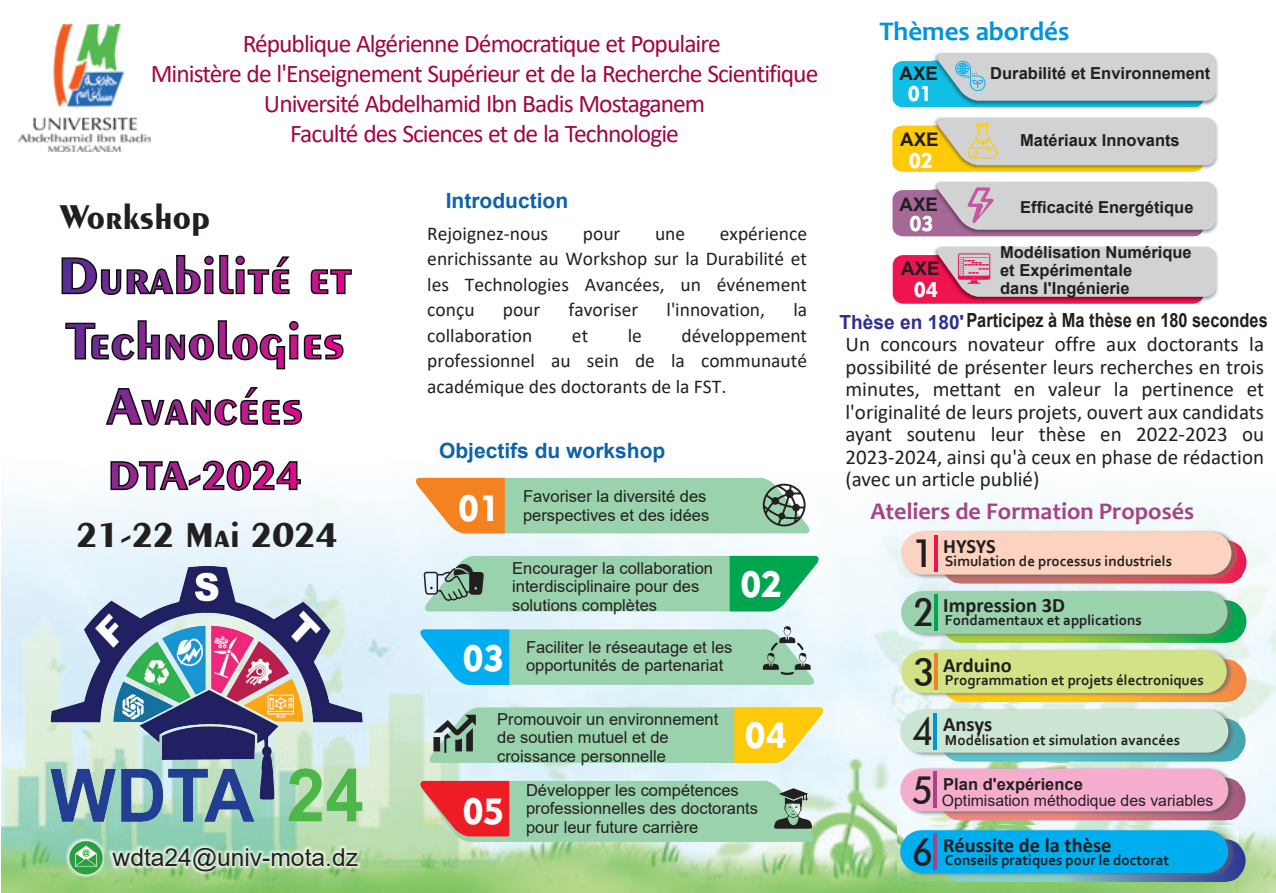
<style>
.page{position:relative;width:1276px;height:893px;background:#fff}
.page>*{position:absolute;margin:0;border:0;box-sizing:border-box;transform-origin:0 0}
.t1{font:700 36.3px "Exotic 350 BT";color:#231f20}
.t2{font:36px "Geometric 415 BT Black A";color:#fff}
.t3{font:condensed 36px/59.2px "Geometric 212 BT";color:#231f20;text-align:justify}
.t4{font:700 27px "Candara";color:#0095d9}
.t5{font:25.5px/30px "Calibri";letter-spacing:-.04em;color:#a10643;text-align:center}
.t6{font:24.6px "Arial";color:#231f20}
.t7{font:700 24px "Candara";color:#a54586}
.t8{font:21px/22.5px "Calibri";color:#231f20;text-align:justify}
.t9{font:700 21px "Arial";color:#0d62a8}
.t10{font:21px "Geometric 415 BT Black A";color:#fff}
.t11{font:700 20.4px "Calibri";color:#231f20}
.t12{font:19.5px/25.5px "Calibri";color:#231f20;text-align:justify}
.t13{font:700 19.5px "Arial";color:#231f20;scale:.84 1}
.t14{font:700 18.75px "Arial";color:#231f20}
.t15{font:16.5px/18.6px "Arial";color:#231f20}
.t16{font:700 16.5px/18.1px "Arial";color:#231f20}
.t17{font:15.75px "Arial";color:#231f20}
.t18{font:700 15px "Corbel";color:#231f20}
.s1{color:#2e3092}
.s2{font-family:"Geometric 212 BT";font-weight:400;font-stretch:condensed;font-size:36px}
</style>
<div class="page">
<img style="left:2px;top:477px;width:1274px;height:416px">
<svg style="left:941px;top:541px;width:305px;height:43px"></svg>
<div style="left:941px;top:600px;width:305px;height:43px;background:#00a74e;border-radius:21px"></div>
<div style="left:941px;top:659px;width:305px;height:43px;background:#f58744;border-radius:21px"></div>
<svg style="left:940px;top:719px;width:305px;height:43px"></svg>
<div style="left:940px;top:778px;width:305px;height:42px;background:#a55a7c;border-radius:21px"></div>
<svg style="left:61px;top:254px;width:229px;height:41px"></svg>
<svg style="left:310px;top:269px;width:42px;height:26px"></svg>
<svg style="left:65px;top:320px;width:279px;height:50px"></svg>
<svg style="left:105px;top:387px;width:198px;height:39px"></svg>
<svg style="left:110px;top:460px;width:192px;height:32px"></svg>
<img style="left:64px;top:836px;width:43px;height:44px">
<img style="left:68px;top:840px;width:35px;height:36px">
<img style="left:108px;top:844px;width:252px;height:31px">
<svg style="left:423px;top:556px;width:397px;height:55px;background:#82c79f"></svg>
<svg style="left:414px;top:478px;width:397px;height:55px;background:#aec297"></svg>
<svg style="left:419px;top:626px;width:396px;height:59px;background:#88cdc1"></svg>
<svg style="left:428px;top:707px;width:396px;height:56px;background:#afce94"></svg>
<svg style="left:419px;top:781px;width:396px;height:61px;background:#a8b296"></svg>
<div style="left:892px;top:61px;width:311px;height:46px;background:#11bee5;border-radius:10px"></div>
<div style="left:892px;top:126px;width:311px;height:46px;background:#feca0a;border-radius:10px"></div>
<div style="left:892px;top:190px;width:311px;height:46px;background:#a56897;border-radius:10px"></div>
<div style="left:892px;top:255px;width:311px;height:49px;background:#ed1450;border-radius:10px"></div>
<img style="left:933px;top:52px;width:285px;height:54px">
<img style="left:932px;top:117px;width:286px;height:54px">
<img style="left:932px;top:181px;width:286px;height:54px">
<img style="left:934px;top:246px;width:284px;height:57px">
<svg style="left:935px;top:53px;width:281px;height:48px;background:#c2cfd4"></svg>
<svg style="left:935px;top:118px;width:280px;height:47px;background:#d3d0c5"></svg>
<svg style="left:935px;top:182px;width:281px;height:48px;background:#cdc8ce"></svg>
<svg style="left:935px;top:247px;width:281px;height:50px;background:#d2c1c8"></svg>
<img style="left:898px;top:527px;width:343px;height:55px">
<div style="left:901px;top:532px;width:330px;height:43px;background:#fcd2c0;border-radius:21px"></div>
<img style="left:898px;top:586px;width:339px;height:56px">
<div style="left:901px;top:591px;width:326px;height:43px;background:#9ad2ae;border-radius:21px"></div>
<img style="left:898px;top:645px;width:338px;height:56px">
<div style="left:901px;top:650px;width:325px;height:43px;background:#d2e287;border-radius:21px"></div>
<img style="left:897px;top:705px;width:341px;height:55px">
<div style="left:900px;top:710px;width:328px;height:43px;background:#cbe6d3;border-radius:21px"></div>
<img style="left:897px;top:764px;width:341px;height:55px">
<div style="left:900px;top:769px;width:328px;height:42px;background:#f5adce;border-radius:21px"></div>
<hr style="left:934px;top:535px;width:3px;height:37px;background:#ed1450">
<hr style="left:934px;top:594px;width:3px;height:37px;background:#00a54f">
<hr style="left:934px;top:653px;width:3px;height:37px;background:#f58220">
<hr style="left:933px;top:713px;width:3px;height:37px;background:#0095d9">
<hr style="left:933px;top:772px;width:3px;height:36px;background:#a54586">
<img style="left:19px;top:24px;width:132px;height:128px">
<div style="left:940px;top:839px;width:305px;height:43px;background:#2e3894;border-radius:21px"></div>
<img style="left:897px;top:825px;width:341px;height:56px">
<div style="left:900px;top:830px;width:328px;height:43px;background:#00aeef;border-radius:21px"></div>
<hr style="left:933px;top:833px;width:3px;height:37px;background:#a54586">
<img style="left:50px;top:567px;width:312px;height:254px">
<h3 class="t5" style="left:151px;top:28px;width:669px">République Algérienne Démocratique et Populaire<br>Ministère de l'Enseignement Supérieur et de la Recherche Scientifique Université Abdelhamid Ibn Badis Mostaganem<br>Faculté des Sciences et de la Technologie</h3>
<h1 class="t1" style="left:60px;top:195px;width:151px">Workshop</h1>
<h1 class="t1" style="left:77px;top:513px;width:263px">21-22 Mai 2024</h1>
<h3 class="t6" style="left:113px;top:840px;width:247px">wdta24@univ-mota.dz</h3>
<p class="t9" style="left:446px;top:186px;width:124px">Introduction</p>
<p class="t12" style="left:427px;top:220px;width:381px;text-indent:292px">expérience enrichissante au Workshop sur la Durabilité et les Technologies Avancées, un événement conçu</p>
<p class="t12" style="left:427px;top:220px;width:122px">Rejoignez-nous</p>
<p class="t12" style="left:583px;top:220px;width:39px">pour</p>
<p class="t12" style="left:655px;top:220px;width:32px">une</p>
<p class="t12" style="left:503px;top:296px;width:39px">pour</p>
<p class="t12" style="left:568px;top:296px;width:71px">favoriser</p>
<p class="t12" style="left:666px;top:296px;width:100px">l'innovation,</p>
<p class="t12" style="left:793px;top:296px;width:15px">la</p>
<p class="t12" style="left:427px;top:322px;width:106px">collaboration</p>
<p class="t12" style="left:572px;top:322px;width:18px">et</p>
<p class="t12" style="left:628px;top:322px;width:16px">le</p>
<p class="t12" style="left:427px;top:322px;width:381px;text-indent:254px">développement professionnel au sein de la communauté académique des doctorants de la FST.</p>
<p class="t9" style="left:439px;top:436px;width:228px">Objectifs du workshop</p>
<p class="t15" style="left:523px;top:486px;width:188px;line-height:19.5px">Favoriser la diversité des perspectives et des idées</p>
<p class="t15" style="left:512px;top:558px;width:202px">Encourager la collaboration interdisciplinaire pour des solutions complètes</p>
<p class="t15" style="left:526px;top:638px;width:208px;line-height:18.1px">Faciliter le réseautage et les opportunités de partenariat</p>
<p class="t15" style="left:497px;top:709px;width:223px">Promouvoir un environnement de soutien mutuel et de croissance personnelle</p>
<p class="t15" style="left:526px;top:781px;width:234px">Développer les compétences professionnelles des doctorants pour leur future carrière</p>
<h2 class="t2" style="left:458px;top:486px;width:43px">01</h2>
<h2 class="t2" style="left:740px;top:562px;width:43px">02</h2>
<h2 class="t2" style="left:463px;top:637px;width:43px">03</h2>
<h2 class="t2" style="left:745px;top:713px;width:43px">04</h2>
<h2 class="t2" style="left:463px;top:789px;width:43px">05</h2>
<h3 class="t4" style="left:879px;top:14px;width:192px">Thèmes abordés</h3>
<p class="t14" style="left:899px;top:61px;width:40px">AXE</p>
<p class="t10" style="left:908px;top:81px;width:26px">01</p>
<p class="t14" style="left:900px;top:126px;width:40px">AXE</p>
<p class="t10" style="left:909px;top:148px;width:26px">02</p>
<p class="t14" style="left:899px;top:191px;width:40px">AXE</p>
<p class="t10" style="left:909px;top:211px;width:26px">03</p>
<p class="t14" style="left:901px;top:256px;width:40px">AXE</p>
<p class="t10" style="left:914px;top:277px;width:26px">04</p>
<p class="t16" style="left:990px;top:64px;width:222px">Durabilité et Environnement</p>
<p class="t16" style="left:1020px;top:131px;width:161px">Matériaux Innovants</p>
<p class="t16" style="left:1020px;top:199px;width:175px">Efficacité Energétique</p>
<p class="t16" style="left:1000px;top:243px;width:193px">Modélisation Numérique et Expérimentale<br>dans l'Ingénierie</p>
<p class="t13" style="left:839px;top:306px;width:511px"><span class="s1">Thèse en 180'</span> Participez à Ma thèse en 180 secondes</p>
<p class="t8" style="left:845px;top:333px;width:420px">Un concours novateur offre aux doctorants la possibilité de présenter leurs recherches en trois minutes, mettant en valeur la pertinence et l'originalité de leurs projets, ouvert aux candidats ayant soutenu leur thèse en 2022-2023 ou 2023-2024, ainsi qu'à ceux en phase de rédaction (avec un article publié)</p>
<h3 class="t7" style="left:870px;top:496px;width:325px">Ateliers de Formation Proposés</h3>
<h2 class="t3" style="left:913px;top:524px;width:22px">1<br>2<br>3<br>4<br>5</h2>
<p class="t11" style="left:943px;top:532px;width:54px">HYSYS</p>
<p class="t18" style="left:945px;top:552px;width:229px">Simulation de processus industriels</p>
<p class="t11" style="left:943px;top:590px;width:123px">Impression 3D</p>
<p class="t18" style="left:945px;top:610px;width:198px">Fondamentaux et applications</p>
<p class="t11" style="left:943px;top:650px;width:70px">Arduino</p>
<p class="t18" style="left:945px;top:670px;width:260px">Programmation et projets électroniques</p>
<p class="t11" style="left:943px;top:710px;width:50px">Ansys</p>
<p class="t18" style="left:945px;top:730px;width:237px">Modélisation et simulation avancées</p>
<p class="t16" style="left:943px;top:775px;width:141px">Plan d'expérience</p>
<p class="t17" style="left:942px;top:789px;width:273px">Optimisation méthodique des variables</p>
<p class="t11" style="left:913px;top:831px;width:200px"><span class="s2">6</span> Réussite de la thèse</p>
<p class="t18" style="left:945px;top:851px;width:226px">Conseils pratiques pour le doctorat</p>
</div>
